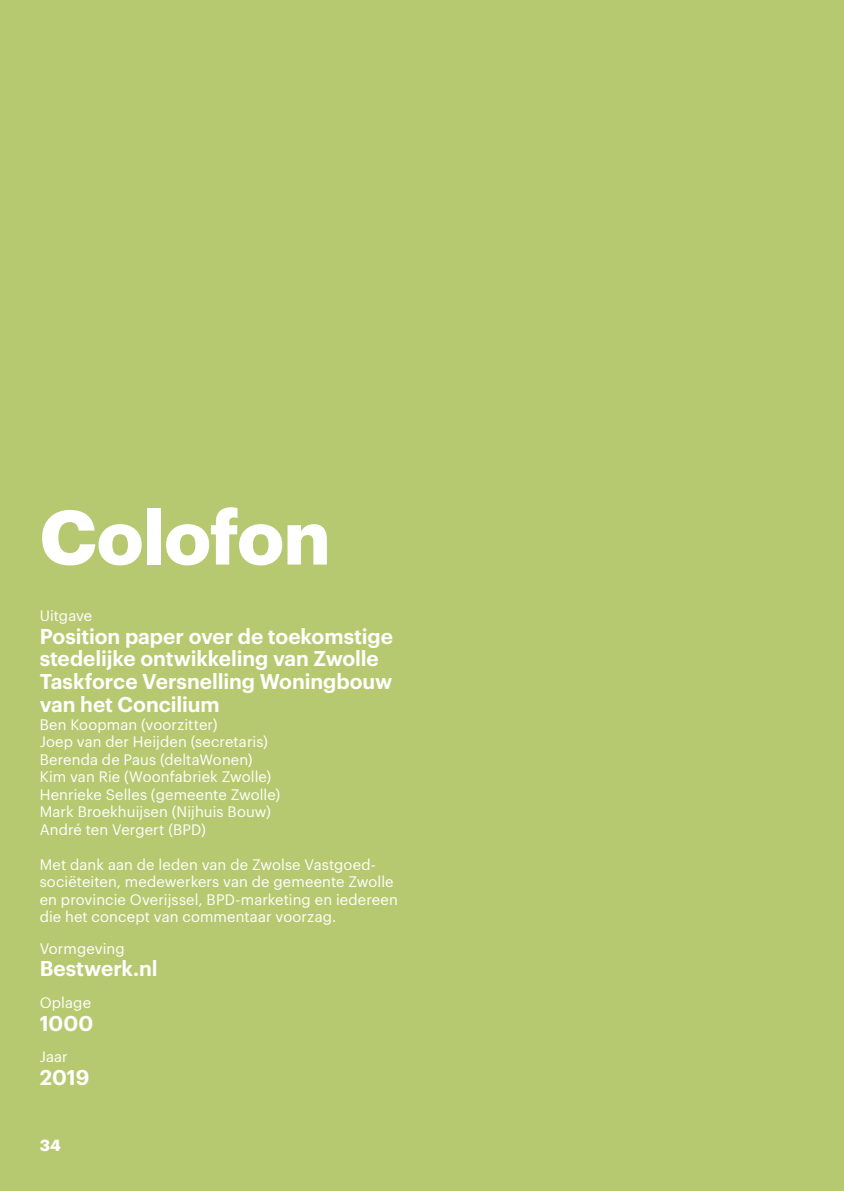
<style>
.page{position:relative;width:844px;height:1191px;background:#fff}
.page>*{position:absolute;margin:0;border:0;box-sizing:border-box;transform-origin:0 0}
.t1{font:700 75.25px "Graphik";letter-spacing:-.01em;color:#fff}
.t2{font:600 21px/22.8px "Graphik";color:#fff}
.t3{font:700 15.75px "Graphik";color:#fff}
.t4{font:14.88px/17.5px "Graphik";letter-spacing:.01em;color:#fff}
</style>
<div class="page">
<div style="left:0;top:0;width:843px;height:1191px;background:#b7c970"></div>
<hr style="left:843px;top:0;width:1px;height:1191px;background:#b7c970">
<h1 class="t1" style="left:40px;top:479px;width:292px">Colofon</h1>
<p class="t4" style="left:40px;top:605px;width:54px">Uitgave</p>
<h2 class="t2" style="left:40px;top:623px;width:354px">Position paper over de toekomstige stedelijke ontwikkeling van Zwolle<br>Taskforce Versnelling Woningbouw van het Concilium</h2>
<p class="t4" style="left:40px;top:714px;width:242px">Ben Koopman (voorzitter)<br>Joep van der Heijden (secretaris)<br>Berenda de Paus (deltaWonen)<br>Kim van Rie (Woonfabriek Zwolle)<br>Henrieke Selles (gemeente Zwolle)<br>Mark Broekhuijsen (Nijhuis Bouw)<br>André ten Vergert (BPD)</p>
<p class="t4" style="left:40px;top:854px;width:359px">Met dank aan de leden van de Zwolse Vastgoed&shy;sociëteiten, medewerkers van de gemeente Zwolle en provincie Overijssel, BPD-marketing en iedereen die het concept van commentaar voorzag.</p>
<p class="t4" style="left:40px;top:938px;width:86px">Vormgeving</p>
<h2 class="t2" style="left:40px;top:955px;width:119px">Bestwerk.nl</h2>
<p class="t4" style="left:40px;top:992px;width:53px">Oplage</p>
<h2 class="t2" style="left:40px;top:1009px;width:55px">1000</h2>
<p class="t4" style="left:40px;top:1046px;width:30px">Jaar</p>
<h2 class="t2" style="left:40px;top:1064px;width:51px">2019</h2>
<p class="t3" style="left:40px;top:1133px;width:23px">34</p>
</div>
